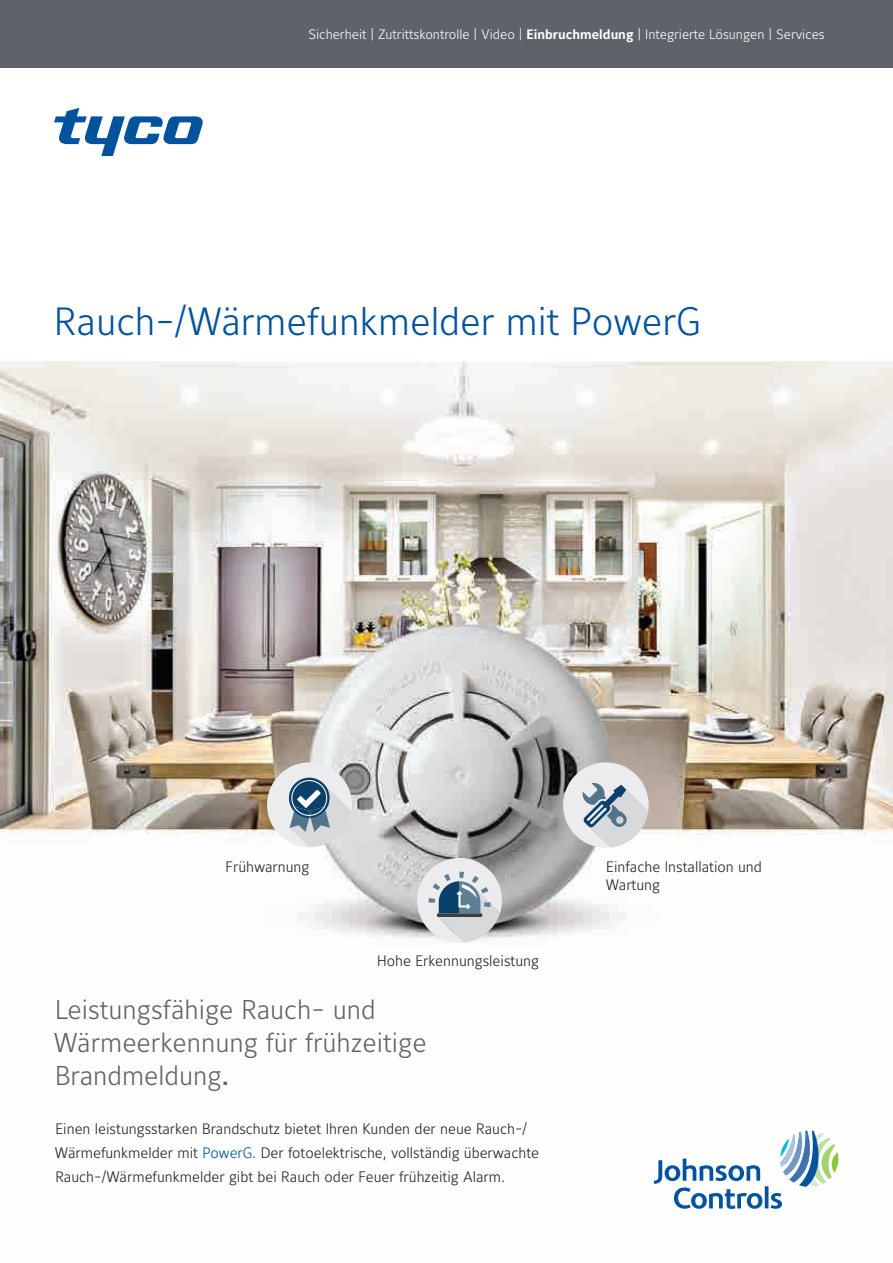
<style>
.page{position:relative;width:893px;height:1263px;background:#fff}
.page>*{position:absolute;margin:0;border:0;box-sizing:border-box;transform-origin:0 0}
.t1{font:300 39px "Maurea Jci Lf ML";color:#01539e}
.t2{font:300 27px/33px "Maurea Jci Lf ML";color:#5f6369}
.t3{font:300 15px/24px "Maurea Jci Lf ML";color:#231f20}
.t4{font:300 13.5px "Maurea Jci Lf ML";color:#fff}
.s1{font-weight:700}
.s2{font-weight:500}
.s3{color:#01539e}
</style>
<div class="page">
<div style="left:0;top:0;width:892px;height:67px;background:#5f6369"></div>
<svg style="left:54px;top:108px;width:149px;height:48px"></svg>
<img style="left:0;top:362px;width:892px;height:801px">
<svg style="left:417px;top:858px;width:85px;height:84px;background:#b9c1c7"></svg>
<svg style="left:267px;top:762px;width:85px;height:85px;background:#b8c0c6"></svg>
<svg style="left:563px;top:762px;width:85px;height:86px;background:#c2c7cb"></svg>
<svg style="left:653px;top:1130px;width:185px;height:79px"></svg>
<p class="t4" style="left:308px;top:26px;width:517px">Sicherheit | Zutrittskontrolle | Video | <span class="s1">Einbruchmeldung</span> | Integrierte Lösungen | Services</p>
<h1 class="t1" style="left:54px;top:297px;width:647px">Rauch-/Wärmefunkmelder mit PowerG</h1>
<p class="t3" style="left:225px;top:854px;width:85px">Frühwarnung</p>
<p class="t3" style="left:605px;top:857px;width:158px;line-height:18px">Einfache Installation und<br>Wartung</p>
<p class="t3" style="left:377px;top:948px;width:163px">Hohe Erkennungsleistung</p>
<h2 class="t2" style="left:53px;top:992px;width:375px">Leistungsfähige Rauch- und<br>Wärmeerkennung für frühzeitige<br>Brandmeldung<span class="s2">.</span></h2>
<p class="t3" style="left:55px;top:1116px;width:486px">Einen leistungsstarken Brandschutz bietet Ihren Kunden der neue Rauch-/<br>Wärmefunkmelder mit <span class="s3">PowerG</span>. Der fotoelektrische, vollständig überwachte<br>Rauch-/Wärmefunkmelder gibt bei Rauch oder Feuer frühzeitig Alarm.</p>
</div>
